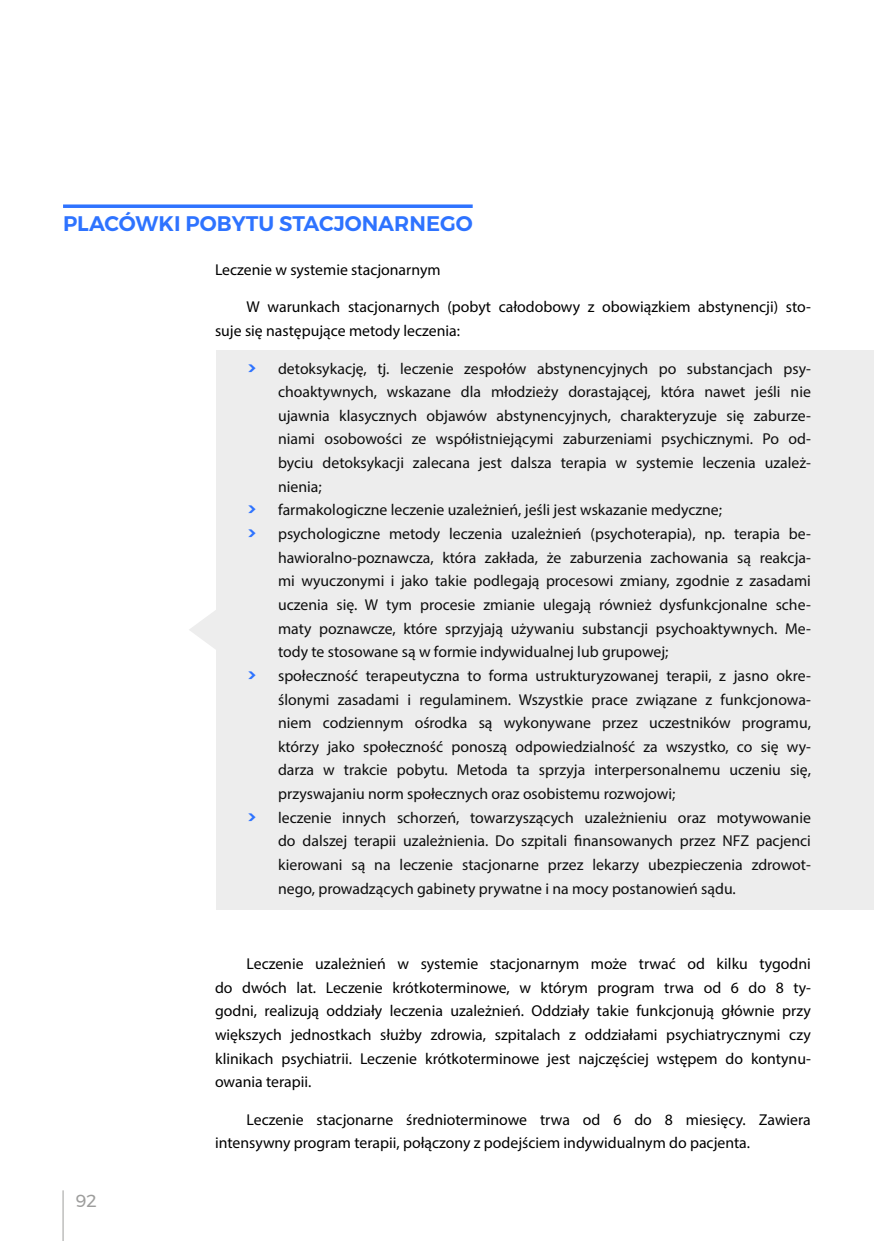
<style>
.page{position:relative;width:874px;height:1241px;background:#fff}
.page>*{position:absolute;margin:0;border:0;box-sizing:border-box;transform-origin:0 0}
.t1{font:600 21px "Montserrat";color:#2e73ff}
.t2{font:17.5px "Montserrat";color:#9d9d9c}
.t3{font:15.75px "Myriad Pro";color:#0d0d0d}
.t4{font:15.75px/23.6px "Myriad Pro";color:#000}
.s1{font-family:"Novecentowide";font-weight:700;color:#2e73ff}
</style>
<div class="page">
<div style="left:217px;top:350px;width:656px;height:559px;background:#ededed"></div>
<svg style="left:189px;top:572px;width:28px;height:115px"></svg>
<svg style="left:63px;top:204px;width:409px;height:4px;background:#4784ff"></svg>
<hr style="left:63px;top:1190px;width:1px;height:50px;background:#9d9d9c">
<h1 class="t1" style="left:63px;top:207px;width:411px">PLACÓWKI POBYTU STACJONARNEGO</h1>
<p class="t4" style="left:215px;top:257px;width:227px">Leczenie w systemie stacjonarnym</p>
<p class="t4" style="left:215px;top:295px;width:597px;text-indent:32px">W warunkach stacjonarnych (pobyt całodobowy z obowiązkiem abstynencji) sto&shy;suje się następujące metody leczenia:</p>
<p class="t3" style="left:246px;top:358px;width:565px"><span class="s1">&gt;</span> detoksykację, tj. leczenie zespołów abstynencyjnych po substancjach psy-</p>
<p class="t3" style="left:278px;top:382px;width:534px">choaktywnych, wskazane dla młodzieży dorastającej, która nawet jeśli nie</p>
<p class="t3" style="left:278px;top:406px;width:534px">ujawnia klasycznych objawów abstynencyjnych, charakteryzuje się zaburze-</p>
<p class="t3" style="left:278px;top:429px;width:534px">niami osobowości ze współistniejącymi zaburzeniami psychicznymi. Po od-</p>
<p class="t3" style="left:278px;top:453px;width:534px">byciu detoksykacji zalecana jest dalsza terapia w systemie leczenia uzależ-</p>
<p class="t3" style="left:278px;top:476px;width:45px">nienia;</p>
<p class="t3" style="left:246px;top:500px;width:477px"><span class="s1">&gt;</span> farmakologiczne leczenie uzależnień, jeśli jest wskazanie medyczne;</p>
<p class="t3" style="left:246px;top:524px;width:565px"><span class="s1">&gt;</span> psychologiczne metody leczenia uzależnień (psychoterapia), np. terapia be-</p>
<p class="t3" style="left:278px;top:547px;width:534px">hawioralno-poznawcza, która zakłada, że zaburzenia zachowania są reakcja-</p>
<p class="t3" style="left:278px;top:571px;width:534px">mi wyuczonymi i jako takie podlegają procesowi zmiany, zgodnie z zasadami</p>
<p class="t3" style="left:278px;top:595px;width:534px">uczenia się. W tym procesie zmianie ulegają również dysfunkcjonalne sche-</p>
<p class="t3" style="left:278px;top:618px;width:534px">maty poznawcze, które sprzyjają używaniu substancji psychoaktywnych. Me-</p>
<p class="t3" style="left:278px;top:642px;width:392px">tody te stosowane są w formie indywidualnej lub grupowej;</p>
<p class="t3" style="left:246px;top:665px;width:565px"><span class="s1">&gt;</span> społeczność terapeutyczna to forma ustrukturyzowanej terapii, z jasno okre-</p>
<p class="t3" style="left:278px;top:689px;width:534px">ślonymi zasadami i regulaminem. Wszystkie prace związane z funkcjonowa-</p>
<p class="t3" style="left:278px;top:713px;width:534px">niem codziennym ośrodka są wykonywane przez uczestników programu,</p>
<p class="t3" style="left:278px;top:736px;width:534px">którzy jako społeczność ponoszą odpowiedzialność za wszystko, co się wy-</p>
<p class="t3" style="left:278px;top:760px;width:534px">darza w trakcie pobytu. Metoda ta sprzyja interpersonalnemu uczeniu się,</p>
<p class="t3" style="left:278px;top:784px;width:398px">przyswajaniu norm społecznych oraz osobistemu rozwojowi;</p>
<p class="t3" style="left:246px;top:807px;width:565px"><span class="s1">&gt;</span> leczenie innych schorzeń, towarzyszących uzależnieniu oraz motywowanie</p>
<p class="t3" style="left:278px;top:831px;width:534px">do dalszej terapii uzależnienia. Do szpitali finansowanych przez NFZ pacjenci</p>
<p class="t3" style="left:278px;top:854px;width:534px">kierowani są na leczenie stacjonarne przez lekarzy ubezpieczenia zdrowot-</p>
<p class="t3" style="left:278px;top:878px;width:459px">nego, prowadzących gabinety prywatne i na mocy postanowień sądu.</p>
<p class="t2" style="left:75px;top:1187px;width:23px">92</p>
<p class="t4" style="left:215px;top:951px;width:597px;text-align:justify;text-indent:32px">Leczenie uzależnień w systemie stacjonarnym może trwać od kilku tygodni do dwóch lat. Leczenie krótkoterminowe, w którym program trwa od 6 do 8 ty&shy;godni, realizują oddziały leczenia uzależnień. Oddziały takie funkcjonują głównie przy większych jednostkach służby zdrowia, szpitalach z oddziałami psychiatrycznymi czy klinikach psychiatrii. Leczenie krótkoterminowe jest najczęściej wstępem do kontynu&shy;owania terapii.</p>
<p class="t4" style="left:215px;top:1107px;width:597px;text-indent:32px">Leczenie stacjonarne średnioterminowe trwa od 6 do 8 miesięcy. Zawiera intensywny program terapii, połączony z podejściem indywidualnym do pacjenta.</p>
</div>
